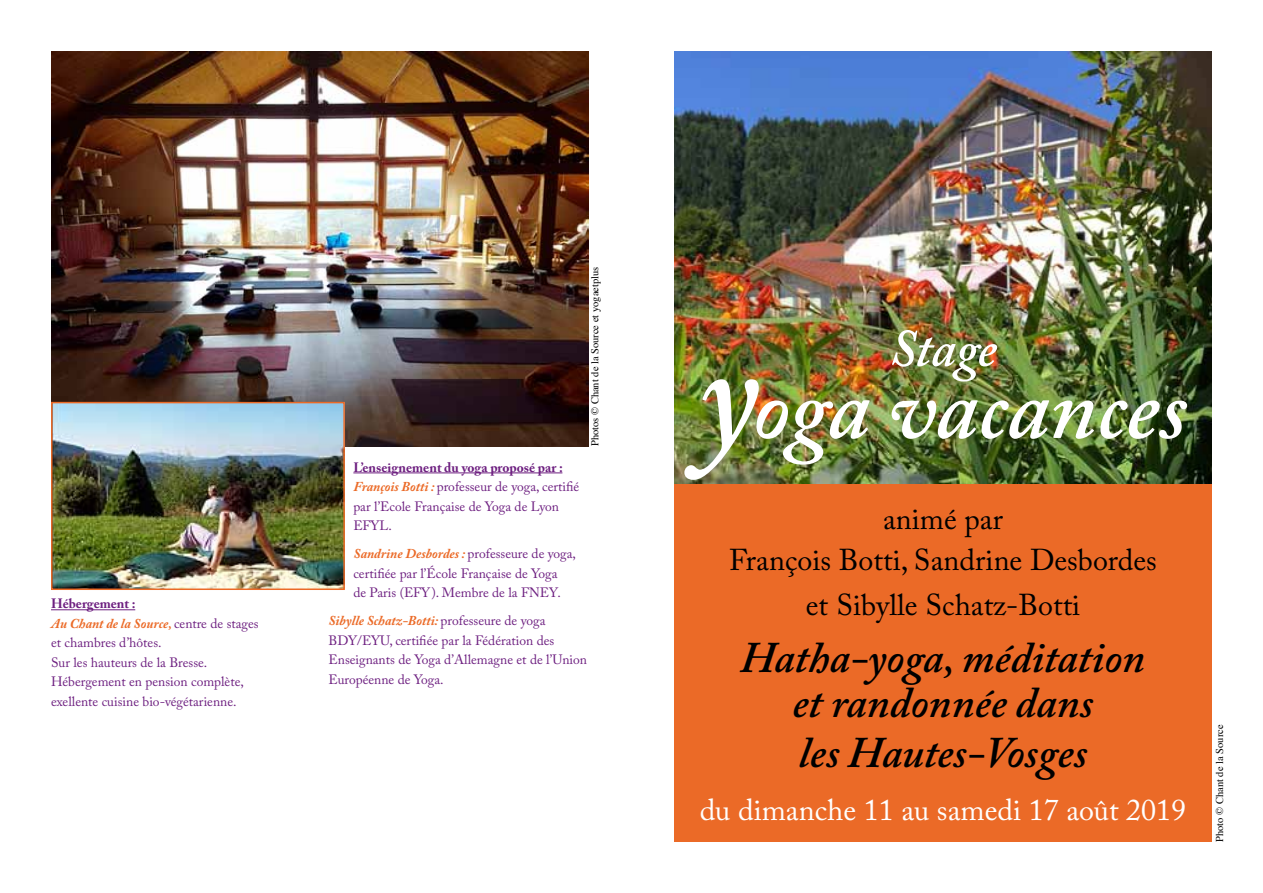
<style>
.page{position:relative;width:1263px;height:893px;background:#fff}
.page>*{position:absolute;margin:0;border:0;box-sizing:border-box;transform-origin:0 0}
.t1{font:italic 600 90px "Adobe Caslon Pro";color:#fff}
.t2{font:italic 600 52.5px "Adobe Caslon Pro";letter-spacing:-.015em;color:#fff}
.t3{font:italic 600 43.5px/45px "Adobe Caslon Pro";color:#000;text-align:center}
.t4{font:30px/40.5px "Adobe Caslon Pro";color:#000;text-align:center}
.t5{font:30px "Adobe Caslon Pro";color:#fff}
.t6{font:13.5px/19.5px "Adobe Caslon Pro";color:#6d1f80}
.t7{font:10.5px "Times";color:#000}
.s1{font-weight:700}
.s2{font-weight:700;font-style:italic;color:#eb6a27}
.s3{font-size:141px}
</style>
<div class="page">
<img style="left:674px;top:51px;width:538px;height:434px">
<div style="left:674px;top:485px;width:538px;height:357px;background:#eb6a27"></div>
<img style="left:51px;top:51px;width:538px;height:395px">
<img style="left:54px;top:405px;width:288px;height:182px">
<div style="left:51px;top:402px;width:294px;height:188px;border:2px solid #eb6a27"></div>
<hr style="left:353px;top:473px;width:209px;height:1px;background:#6d1f80">
<hr style="left:51px;top:609px;width:84px;height:1px;background:#6d1f80">
<p class="t6" style="left:51px;top:594px;width:209px"><span class="s1">Hébergement :<br></span><span class="s2">Au Chant de la Source,</span> centre de stages et chambres d’hôtes.<br>Sur les hauteurs de la Bresse.<br>Hébergement en pension complète, exellente cuisine bio-végétarienne.</p>
<p class="t7" style="left:585px;top:446px;width:181px;rotate:-90deg">Photos © Chant de la Source et yogaetplus</p>
<p class="t6" style="left:353px;top:457px;width:227px"><span class="s1">L’enseignement du yoga proposé par :<br></span><span class="s2">François Botti :</span> professeur de yoga, certifié par l’Ecole Française de Yoga de Lyon<br>EFYL.</p>
<p class="t6" style="left:353px;top:544px;width:224px"><span class="s2">Sandrine Desbordes :</span> professeure de yoga, certifiée par l’École Française de Yoga<br>de Paris (EFY). Membre de la FNEY.</p>
<p class="t6" style="left:328px;top:611px;width:260px"><span class="s2">Sibylle Schatz-Botti:</span> professeure de yoga BDY/EYU, certifiée par la Fédération des Enseignants de Yoga d’Allemagne et de l’Union Européenne de Yoga.</p>
<h2 class="t2" style="left:889px;top:317px;width:109px">Stage</h2>
<h1 class="t1" style="left:699px;top:354px;width:490px"><span class="s3">y</span>oga vacances</h1>
<h3 class="t4" style="left:729px;top:498px;width:429px">animé par<br>François Botti, Sandrine Desbordes</h3>
<h3 class="t4" style="left:806px;top:584px;width:276px">et Sibylle Schatz-Botti</h3>
<h3 class="t3" style="left:741px;top:635px;width:406px">Hatha-yoga, méditation et randonnée dans</h3>
<h3 class="t3" style="left:799px;top:729px;width:290px">les Hautes-Vosges</h3>
<h3 class="t5" style="left:700px;top:792px;width:488px">du dimanche 11 au samedi 17 août 2019</h3>
<p class="t7" style="left:1210px;top:842px;width:119px;rotate:-90deg">Photo © Chant de la Source</p>
</div>
